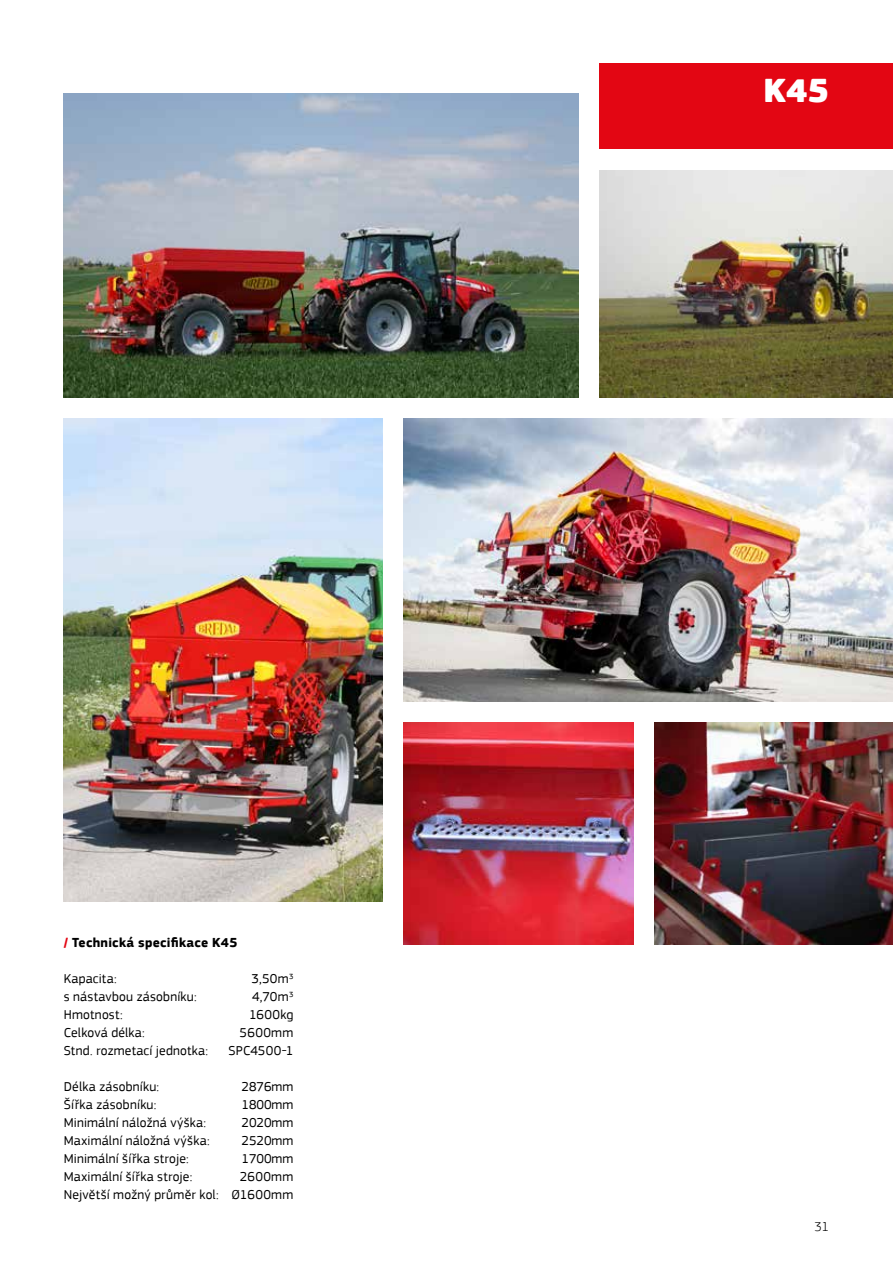
<style>
.page{position:relative;width:893px;height:1263px;background:#fff}
.page>*{position:absolute;margin:0;border:0;box-sizing:border-box;transform-origin:0 0}
.t1{font:900 34.5px "PF Square Sans Pro";color:#fff}
.t2{font:13.5px/18px "PF Square Sans Pro";letter-spacing:.015em;color:#000;text-align:right}
.t3{font:700 13.5px "PF Square Sans Pro";letter-spacing:.02em;color:#000}
.t4{font:300 13.5px "PF Square Sans Pro";color:#000}
.s1{color:#e30613}
</style>
<div class="page">
<img style="left:655px;top:723px;width:238px;height:221px">
<img style="left:64px;top:94px;width:514px;height:304px">
<img style="left:404px;top:419px;width:489px;height:283px">
<img style="left:64px;top:419px;width:319px;height:482px">
<img style="left:404px;top:723px;width:230px;height:221px">
<img style="left:600px;top:170px;width:293px;height:228px">
<div style="left:600px;top:64px;width:293px;height:85px;background:#e30613"></div>
<p class="t3" style="left:64px;top:935px;width:175px"><span class="s1">/</span> Technická specifikace K45</p>
<p class="t2" style="left:64px;top:970px;width:54px">Kapacita:</p>
<p class="t2" style="left:252px;top:970px;width:43px">3,50m<sup>3</sup></p>
<p class="t2" style="left:64px;top:988px;width:134px">s nástavbou zásobníku:</p>
<p class="t2" style="left:252px;top:988px;width:43px">4,70m<sup>3</sup></p>
<p class="t2" style="left:64px;top:1006px;width:60px">Hmotnost:</p>
<p class="t2" style="left:249px;top:1006px;width:46px">1600kg</p>
<p class="t2" style="left:64px;top:1024px;width:83px">Celková délka:</p>
<p class="t2" style="left:240px;top:1024px;width:55px">5600mm</p>
<p class="t2" style="left:64px;top:1042px;width:146px">Stnd. rozmetací jednotka:</p>
<p class="t2" style="left:228px;top:1042px;width:66px">SPC4500-1</p>
<p class="t2" style="left:64px;top:1078px;width:97px">Délka zásobníku:</p>
<p class="t2" style="left:242px;top:1078px;width:53px">2876mm</p>
<p class="t2" style="left:64px;top:1096px;width:94px">Šířka zásobníku:</p>
<p class="t2" style="left:242px;top:1096px;width:53px">1800mm</p>
<p class="t2" style="left:64px;top:1114px;width:144px">Minimální náložná výška:</p>
<p class="t2" style="left:242px;top:1114px;width:53px">2020mm</p>
<p class="t2" style="left:64px;top:1132px;width:147px">Maximální náložná výška:</p>
<p class="t2" style="left:242px;top:1132px;width:53px">2520mm</p>
<p class="t2" style="left:64px;top:1150px;width:127px">Minimální šířka stroje:</p>
<p class="t2" style="left:242px;top:1150px;width:53px">1700mm</p>
<p class="t2" style="left:64px;top:1168px;width:130px">Maximální šířka stroje:</p>
<p class="t2" style="left:64px;top:1168px;width:231px">2600mm<br>Největší možný průměr kol: Ø1600mm</p>
<h1 class="t1" style="left:763px;top:69px;width:67px">K45</h1>
<p class="t4" style="left:815px;top:1218px;width:16px">31</p>
</div>
